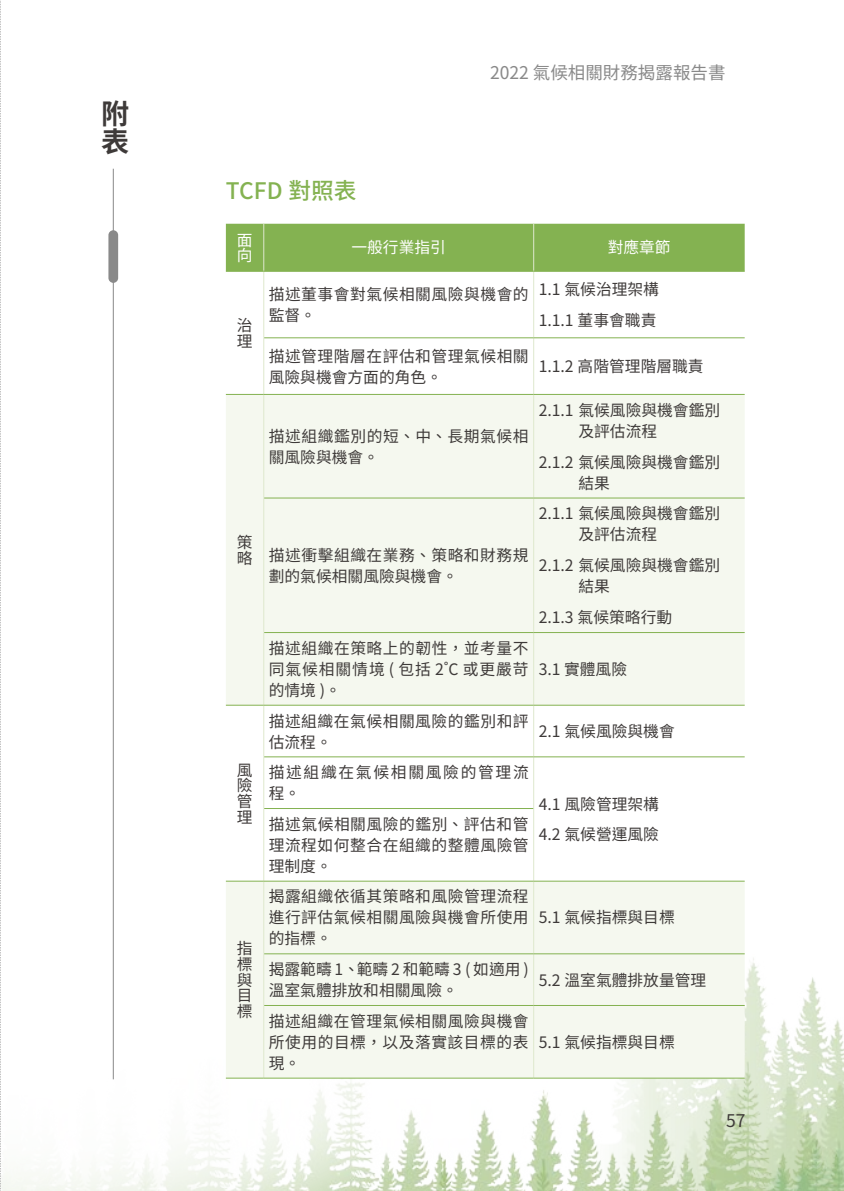
<style>
.page{position:relative;width:844px;height:1191px;background:#fff}
.page>*{position:absolute;margin:0;border:0;box-sizing:border-box;transform-origin:0 0}
.t1{font:700 28px/28px "Noto Sans CJ Ktc";color:#3e3a39}
.t2{font:500 22.75px "Noto Sans CJ Ktc";color:#84b251}
.t3{font:17.5px "Noto Sans CJ Ktc";color:#898989}
.t4{font:17.5px "Noto Sans CJ Ktc";color:#3e3a39}
.t5{font:15.75px/21px "Noto Sans CJ Ktc";letter-spacing:.035em;color:#3e3a39}
.t6{font:15.75px/21px "Noto Sans CJ Ktc";color:#3e3a39}
.t7{font:15.75px/21px "Noto Sans CJ Ktc";letter-spacing:.105em;color:#3e3a39}
.t8{font:15.75px/15.8px "Noto Sans CJ Ktc";color:#fff}
.s1{font-family:"Microsoft Jheng Hei"}
</style>
<div class="page">
<img style="left:499px;top:1078px;width:96px;height:113px">
<img style="left:595px;top:886px;width:248px;height:305px">
<svg style="left:1px;top:810px;width:498px;height:381px"></svg>
<div style="left:226px;top:224px;width:518px;height:47px;background:#84b251"></div>
<svg style="left:226px;top:395px;width:518px;height:682px;fill:#f5f8ef"></svg>
<hr style="left:263px;top:224px;width:1px;height:47px;background:#dee8cd">
<hr style="left:533px;top:224px;width:1px;height:47px;background:#dee8cd">
<hr style="left:263px;top:272px;width:1px;height:66px;background:#dee8cd">
<hr style="left:533px;top:272px;width:1px;height:65px;background:#dee8cd">
<hr style="left:263px;top:338px;width:1px;height:56px;background:#dee8cd">
<hr style="left:533px;top:338px;width:1px;height:56px;background:#dee8cd">
<hr style="left:263px;top:395px;width:1px;height:103px;background:#dee8cd">
<hr style="left:533px;top:395px;width:1px;height:102px;background:#dee8cd">
<hr style="left:263px;top:498px;width:1px;height:134px;background:#dee8cd">
<hr style="left:533px;top:498px;width:1px;height:134px;background:#dee8cd">
<hr style="left:263px;top:632px;width:1px;height:73px;background:#dee8cd">
<hr style="left:533px;top:633px;width:1px;height:72px;background:#dee8cd">
<hr style="left:263px;top:705px;width:1px;height:52px;background:#dee8cd">
<hr style="left:533px;top:705px;width:1px;height:51px;background:#dee8cd">
<hr style="left:263px;top:757px;width:1px;height:51px;background:#dee8cd">
<hr style="left:533px;top:757px;width:1px;height:51px;background:#dee8cd">
<hr style="left:263px;top:808px;width:1px;height:72px;background:#dee8cd">
<hr style="left:533px;top:808px;width:1px;height:72px;background:#dee8cd">
<hr style="left:263px;top:881px;width:1px;height:72px;background:#dee8cd">
<hr style="left:533px;top:881px;width:1px;height:72px;background:#dee8cd">
<hr style="left:263px;top:953px;width:1px;height:52px;background:#dee8cd">
<hr style="left:533px;top:954px;width:1px;height:51px;background:#dee8cd">
<hr style="left:263px;top:1005px;width:1px;height:72px;background:#dee8cd">
<hr style="left:533px;top:1006px;width:1px;height:71px;background:#dee8cd">
<hr style="left:226px;top:271px;width:38px;height:1px;background:#84b251">
<hr style="left:264px;top:271px;width:269px;height:1px;background:#84b251">
<hr style="left:533px;top:271px;width:211px;height:1px;background:#84b251">
<hr style="left:264px;top:337px;width:269px;height:1px;background:#84b251">
<hr style="left:533px;top:337px;width:211px;height:1px;background:#84b251">
<hr style="left:226px;top:394px;width:38px;height:1px;background:#84b251">
<hr style="left:264px;top:394px;width:269px;height:1px;background:#84b251">
<hr style="left:533px;top:394px;width:211px;height:1px;background:#84b251">
<hr style="left:264px;top:497px;width:269px;height:1px;background:#84b251">
<hr style="left:533px;top:497px;width:211px;height:1px;background:#84b251">
<hr style="left:264px;top:632px;width:269px;height:1px;background:#84b251">
<hr style="left:533px;top:632px;width:211px;height:1px;background:#84b251">
<hr style="left:226px;top:705px;width:38px;height:1px;background:#84b251">
<hr style="left:264px;top:705px;width:269px;height:1px;background:#84b251">
<hr style="left:533px;top:705px;width:211px;height:1px;background:#84b251">
<hr style="left:264px;top:756px;width:269px;height:1px;background:#84b251">
<hr style="left:533px;top:756px;width:211px;height:1px;background:#84b251">
<hr style="left:264px;top:808px;width:269px;height:1px;background:#84b251">
<hr style="left:226px;top:880px;width:38px;height:1px;background:#84b251">
<hr style="left:264px;top:880px;width:269px;height:1px;background:#84b251">
<hr style="left:533px;top:880px;width:211px;height:1px;background:#84b251">
<hr style="left:264px;top:953px;width:269px;height:1px;background:#84b251">
<hr style="left:533px;top:953px;width:211px;height:1px;background:#84b251">
<hr style="left:264px;top:1005px;width:269px;height:1px;background:#84b251">
<hr style="left:533px;top:1005px;width:211px;height:1px;background:#84b251">
<hr style="left:226px;top:1077px;width:38px;height:1px;background:#84b251">
<hr style="left:264px;top:1077px;width:269px;height:1px;background:#84b251">
<hr style="left:533px;top:1077px;width:211px;height:1px;background:#84b251">
<hr style="left:113px;top:169px;width:1px;height:910px;background:#898989">
<div style="left:108px;top:230px;width:10px;height:53px;background:#898989;border-radius:5px"></div>
<svg style="left:0;top:0;width:1px;height:1191px"></svg>
<h1 class="t1" style="left:101px;top:100px;width:29px">附表</h1>
<p class="t3" style="left:490px;top:62px;width:237px">2022 氣候相關財務揭露報告書</p>
<h2 class="t2" style="left:226px;top:178px;width:132px">TCFD 對照表</h2>
<p class="t8" style="left:237px;top:232px;width:16px">面向</p>
<p class="t8" style="left:351px;top:240px;width:96px">一般行業指引</p>
<p class="t8" style="left:607px;top:240px;width:64px">對應章節</p>
<p class="t5" style="left:237px;top:318px;width:17px;line-height:15.8px">治理</p>
<p class="t5" style="left:237px;top:534px;width:17px;line-height:15.8px">策略</p>
<p class="t5" style="left:237px;top:762px;width:17px;line-height:15.8px;text-align:justify">風險管理</p>
<p class="t5" style="left:237px;top:940px;width:16px;line-height:15.8px;text-align:justify">指標與目標</p>
<p class="t5" style="left:269px;top:284px;width:261px">描述董事會對氣候相關風險與機會的監督。</p>
<p class="t6" style="left:538px;top:274px;width:122px;line-height:31px">1.1 氣候治理架構<br>1.1.1 董事會職責</p>
<p class="t5" style="left:269px;top:346px;width:261px">描述管理階層在評估和管理氣候相關風險與機會方面的角色。</p>
<p class="t6" style="left:538px;top:356px;width:166px">1.1.2 高階管理階層職責</p>
<p class="t5" style="left:269px;top:426px;width:261px">描述組織鑑別的短、中、長期氣候相關風險與機會。</p>
<p class="t5" style="left:269px;top:545px;width:261px">描述衝擊組織在業務、策略和財務規劃的氣候相關風險與機會。</p>
<p class="t5" style="left:269px;top:638px;width:261px;text-align:justify">描述組織在策略上的韌性，並考量不同氣候相關情境 ( 包括 2<span class="s1">˚</span>C 或更嚴苛的情境 )。</p>
<p class="t6" style="left:578px;top:400px;width:143px;text-indent:-40px">2.1.1 氣候風險與機會鑑別及評估流程</p>
<p class="t6" style="left:578px;top:452px;width:143px;text-indent:-40px">2.1.2 氣候風險與機會鑑別結果</p>
<p class="t6" style="left:578px;top:503px;width:143px;text-indent:-40px">2.1.1 氣候風險與機會鑑別及評估流程</p>
<p class="t6" style="left:578px;top:555px;width:143px;text-indent:-40px">2.1.2 氣候風險與機會鑑別結果</p>
<p class="t5" style="left:538px;top:607px;width:135px">2.1.3 氣候策略行動</p>
<p class="t5" style="left:538px;top:659px;width:90px">3.1 實體風險</p>
<p class="t5" style="left:269px;top:710px;width:261px">描述組織在氣候相關風險的鑑別和評估流程。</p>
<p class="t6" style="left:538px;top:721px;width:138px">2.1 氣候風險與機會</p>
<p class="t7" style="left:269px;top:762px;width:261px">描述組織在氣候相關風險的管理流程。</p>
<p class="t6" style="left:538px;top:788px;width:122px;line-height:31px">4.1 風險管理架構<br>4.2 氣候營運風險</p>
<p class="t5" style="left:269px;top:814px;width:261px;text-align:justify">描述氣候相關風險的鑑別、評估和管理流程如何整合在組織的整體風險管理制度。</p>
<p class="t5" style="left:269px;top:886px;width:261px;text-align:justify">揭露組織依循其策略和風險管理流程進行評估氣候相關風險與機會所使用的指標。</p>
<p class="t6" style="left:538px;top:907px;width:138px">5.1 氣候指標與目標</p>
<p class="t6" style="left:269px;top:959px;width:261px">揭露範疇 1、範疇 2 和範疇 3 ( 如適用 )溫室氣體排放和相關風險。</p>
<p class="t6" style="left:538px;top:969px;width:169px">5.2 溫室氣體排放量管理</p>
<p class="t5" style="left:269px;top:1010px;width:261px;text-align:justify">描述組織在管理氣候相關風險與機會所使用的目標，以及落實該目標的表現。</p>
<p class="t6" style="left:538px;top:1031px;width:138px">5.1 氣候指標與目標</p>
<p class="t4" style="left:726px;top:1110px;width:21px">57</p>
</div>
